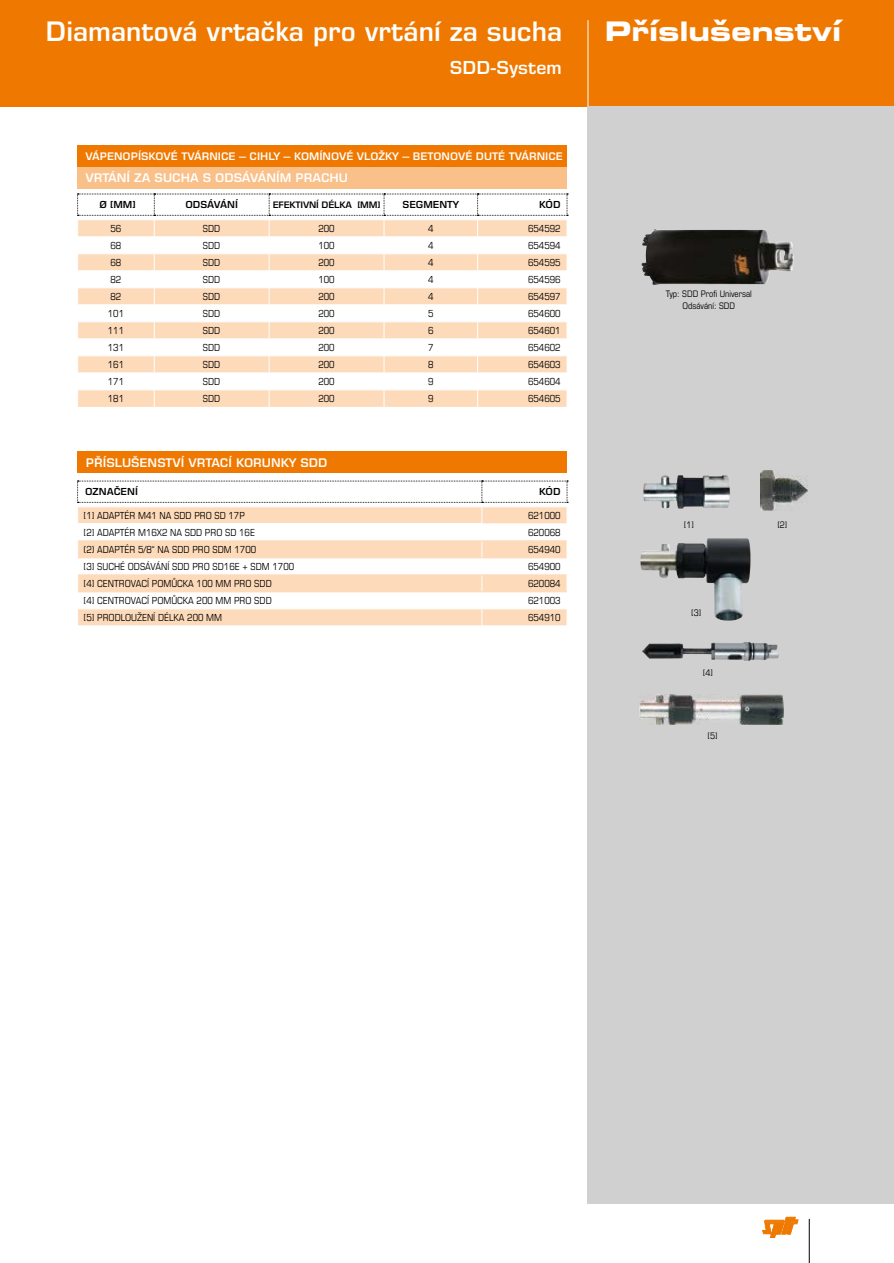
<style>
.page{position:relative;width:894px;height:1263px;background:#fff}
.page>*{position:absolute;margin:0;border:0;box-sizing:border-box;transform-origin:0 0}
.t1{font:600 27px "Eurostile LT Pro";color:#fff}
.t2{font:27px "Eurostile LT Pro Bold Ex 2";color:#fff}
.t3{font:600 18px "Eurostile LT Pro";color:#fff}
.t4{font:600 12px "Eurostile LT Pro";color:#fff}
.t5{font:600 10.5px "Eurostile LT Pro";color:#fff}
.t6{font:condensed 9.75px "Eurostile LT Pro";color:#000}
.t7{font:600 9.75px "Eurostile LT Pro";color:#000}
.t8{font:condensed 9px/12px "Eurostile LT Pro";color:#000;text-align:center}
.t9{font:600 9px "Eurostile LT Pro";color:#000}
</style>
<div class="page">
<div style="left:0;top:0;width:893px;height:106px;background:#ef7900"></div>
<hr style="left:587px;top:20px;width:1px;height:86px;background:#fff">
<svg style="left:762px;top:1217px;width:35px;height:20px"></svg>
<hr style="left:808px;top:1219px;width:1px;height:44px;background:#000">
<div style="left:587px;top:106px;width:306px;height:1097px;background:#d0d0d0"></div>
<div style="left:77px;top:146px;width:489px;height:21px;background:#ef7900"></div>
<svg style="left:77px;top:194px;width:491px;height:213px"></svg>
<div style="left:77px;top:452px;width:489px;height:21px;background:#ef7900"></div>
<svg style="left:77px;top:481px;width:491px;height:144px"></svg>
<div style="left:77px;top:167px;width:489px;height:21px;background:#fac089"></div>
<img style="left:641px;top:229px;width:152px;height:56px">
<img style="left:639px;top:694px;width:144px;height:31px">
<img style="left:760px;top:470px;width:47px;height:41px">
<img style="left:642px;top:642px;width:137px;height:19px">
<img style="left:643px;top:475px;width:87px;height:34px">
<img style="left:640px;top:538px;width:110px;height:83px">
<h1 class="t1" style="left:45px;top:15px;width:518px">Diamantová vrtačka pro vrtání za sucha</h1>
<h1 class="t2" style="left:604px;top:12px;width:238px">Příslušenství</h1>
<h2 class="t3" style="left:450px;top:57px;width:113px">SDD-System</h2>
<p class="t5" style="left:85px;top:150px;width:479px">VÁPENOPÍSKOVÉ TVÁRNICE – CIHLY – KOMÍNOVÉ VLOŽKY – BETONOVÉ DUTÉ TVÁRNICE</p>
<p class="t4" style="left:85px;top:170px;width:264px">VRTÁNÍ ZA SUCHA S ODSÁVÁNÍM PRACHU</p>
<p class="t7" style="left:99px;top:199px;width:38px">Ø [MM]</p>
<p class="t7" style="left:185px;top:199px;width:54px">ODSÁVÁNÍ</p>
<p class="t9" style="left:272px;top:199px;width:109px">EFEKTIVNÍ DÉLKA [MM]</p>
<p class="t7" style="left:402px;top:199px;width:59px">SEGMENTY</p>
<p class="t7" style="left:539px;top:199px;width:23px">KÓD</p>
<p class="t6" style="left:110px;top:223px;width:12px">56</p>
<p class="t6" style="left:203px;top:223px;width:19px">SDD</p>
<p class="t6" style="left:318px;top:223px;width:18px">200</p>
<p class="t6" style="left:428px;top:223px;width:7px">4</p>
<p class="t6" style="left:528px;top:223px;width:34px">654592</p>
<p class="t6" style="left:110px;top:240px;width:12px">68</p>
<p class="t6" style="left:203px;top:240px;width:19px">SDD</p>
<p class="t6" style="left:318px;top:240px;width:18px">100</p>
<p class="t6" style="left:428px;top:240px;width:7px">4</p>
<p class="t6" style="left:528px;top:240px;width:34px">654594</p>
<p class="t6" style="left:110px;top:257px;width:12px">68</p>
<p class="t6" style="left:203px;top:257px;width:19px">SDD</p>
<p class="t6" style="left:318px;top:257px;width:18px">200</p>
<p class="t6" style="left:428px;top:257px;width:7px">4</p>
<p class="t6" style="left:528px;top:257px;width:34px">654595</p>
<p class="t6" style="left:110px;top:274px;width:12px">82</p>
<p class="t6" style="left:203px;top:274px;width:19px">SDD</p>
<p class="t6" style="left:318px;top:274px;width:18px">100</p>
<p class="t6" style="left:428px;top:274px;width:7px">4</p>
<p class="t6" style="left:528px;top:274px;width:34px">654596</p>
<p class="t6" style="left:110px;top:291px;width:12px">82</p>
<p class="t6" style="left:203px;top:291px;width:19px">SDD</p>
<p class="t6" style="left:318px;top:291px;width:18px">200</p>
<p class="t6" style="left:428px;top:291px;width:7px">4</p>
<p class="t6" style="left:528px;top:291px;width:34px">654597</p>
<p class="t6" style="left:108px;top:308px;width:18px">101</p>
<p class="t6" style="left:203px;top:308px;width:19px">SDD</p>
<p class="t6" style="left:318px;top:308px;width:18px">200</p>
<p class="t6" style="left:428px;top:308px;width:7px">5</p>
<p class="t6" style="left:528px;top:308px;width:34px">654600</p>
<p class="t6" style="left:108px;top:325px;width:18px">111</p>
<p class="t6" style="left:203px;top:325px;width:19px">SDD</p>
<p class="t6" style="left:318px;top:325px;width:18px">200</p>
<p class="t6" style="left:428px;top:325px;width:7px">6</p>
<p class="t6" style="left:528px;top:325px;width:34px">654601</p>
<p class="t6" style="left:108px;top:342px;width:18px">131</p>
<p class="t6" style="left:203px;top:342px;width:19px">SDD</p>
<p class="t6" style="left:318px;top:342px;width:18px">200</p>
<p class="t6" style="left:428px;top:342px;width:7px">7</p>
<p class="t6" style="left:528px;top:342px;width:34px">654602</p>
<p class="t6" style="left:108px;top:359px;width:18px">161</p>
<p class="t6" style="left:203px;top:359px;width:19px">SDD</p>
<p class="t6" style="left:318px;top:359px;width:18px">200</p>
<p class="t6" style="left:428px;top:359px;width:7px">8</p>
<p class="t6" style="left:528px;top:359px;width:34px">654603</p>
<p class="t6" style="left:108px;top:376px;width:18px">171</p>
<p class="t6" style="left:203px;top:376px;width:19px">SDD</p>
<p class="t6" style="left:318px;top:376px;width:18px">200</p>
<p class="t6" style="left:428px;top:376px;width:7px">9</p>
<p class="t6" style="left:528px;top:376px;width:34px">654604</p>
<p class="t6" style="left:108px;top:393px;width:18px">181</p>
<p class="t6" style="left:203px;top:393px;width:19px">SDD</p>
<p class="t6" style="left:318px;top:393px;width:18px">200</p>
<p class="t6" style="left:428px;top:393px;width:7px">9</p>
<p class="t6" style="left:528px;top:393px;width:34px">654605</p>
<p class="t4" style="left:86px;top:455px;width:243px">PŘÍSLUŠENSTVÍ VRTACÍ KORUNKY SDD</p>
<p class="t7" style="left:85px;top:486px;width:54px">OZNAČENÍ</p>
<p class="t7" style="left:539px;top:486px;width:23px">KÓD</p>
<p class="t6" style="left:84px;top:510px;width:163px">[1] ADAPTÉR M41 NA SDD PRO SD 17P</p>
<p class="t6" style="left:528px;top:510px;width:34px">621000</p>
<p class="t6" style="left:84px;top:527px;width:173px">[2] ADAPTÉR M16X2 NA SDD PRO SD 16E</p>
<p class="t6" style="left:528px;top:527px;width:34px">620068</p>
<p class="t6" style="left:84px;top:544px;width:174px">(2) ADAPTÉR 5/8“ NA SDD PRO SDM 1700</p>
<p class="t6" style="left:528px;top:544px;width:34px">654940</p>
<p class="t6" style="left:84px;top:561px;width:212px">[3] SUCHÉ ODSÁVÁNÍ SDD PRO SD16E + SDM 1700</p>
<p class="t6" style="left:528px;top:561px;width:34px">654900</p>
<p class="t6" style="left:84px;top:578px;width:189px">[4] CENTROVACÍ POMŮCKA 100 MM PRO SDD</p>
<p class="t6" style="left:528px;top:578px;width:34px">620084</p>
<p class="t6" style="left:84px;top:595px;width:189px">[4] CENTROVACÍ POMŮCKA 200 MM PRO SDD</p>
<p class="t6" style="left:528px;top:595px;width:34px">621003</p>
<p class="t6" style="left:84px;top:612px;width:140px">[5] PRODLOUŽENÍ DÉLKA 200 MM</p>
<p class="t6" style="left:528px;top:612px;width:34px">654910</p>
<p class="t8" style="left:665px;top:287px;width:88px">Typ: SDD Profi Universal<br>Odsávání: SDD</p>
<p class="t8" style="left:683px;top:518px;width:12px">[1]</p>
<p class="t8" style="left:691px;top:607px;width:12px">[3]</p>
<p class="t8" style="left:702px;top:667px;width:12px">[4]</p>
<p class="t8" style="left:707px;top:730px;width:12px">[5]</p>
<p class="t8" style="left:777px;top:518px;width:12px">[2]</p>
</div>
